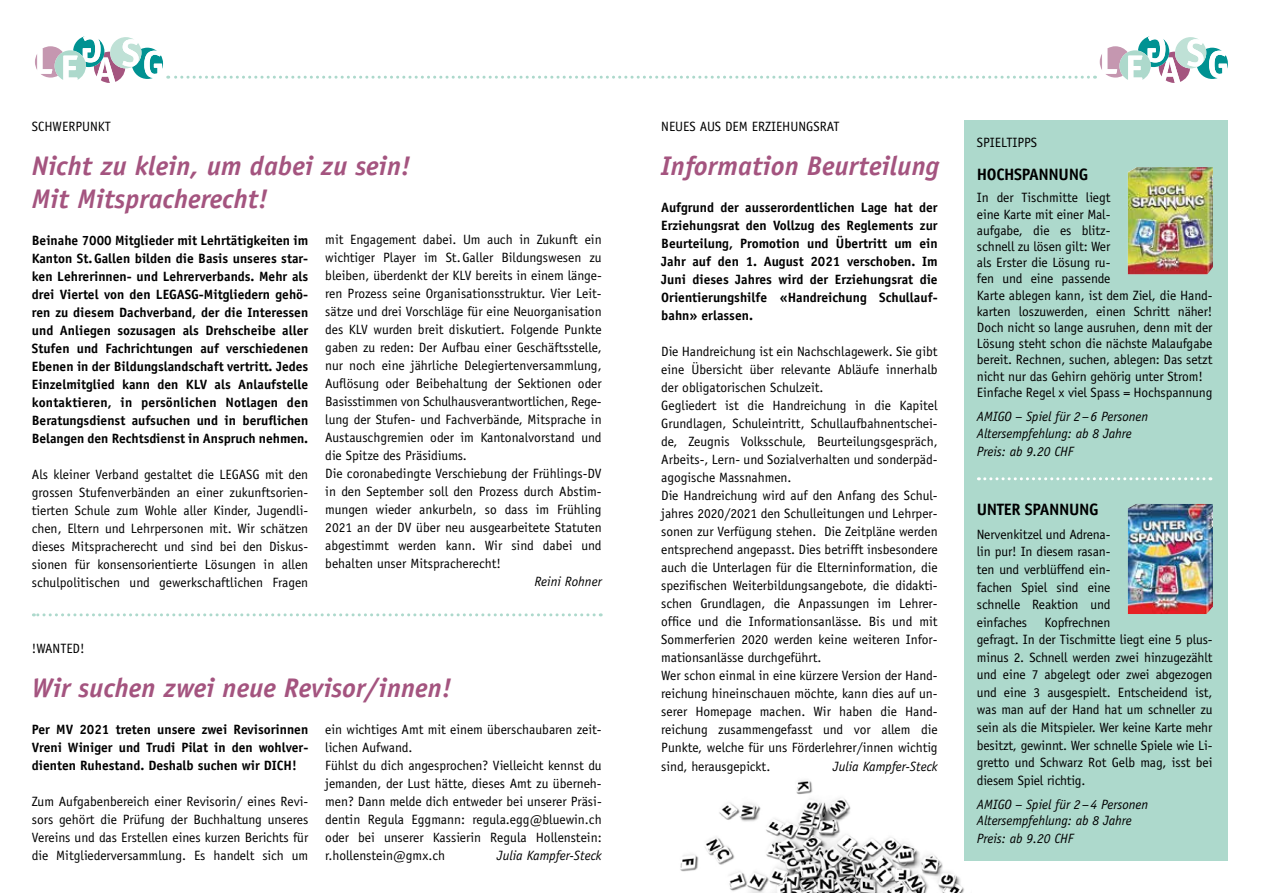
<style>
.page{position:relative;width:1263px;height:893px;background:#fff}
.page>*{position:absolute;margin:0;border:0;box-sizing:border-box;transform-origin:0 0}
.t1{font:italic 700 27px/33px "Officina Sans";letter-spacing:.005em;color:#a4547f}
.t2{font:700 16.5px "Officina Sans";letter-spacing:-.02em;color:#000}
.t3{font:13.5px/18px "Officina Sans";color:#000}
.t4{font:700 13.5px/18px "Officina Sans";color:#000;text-align:justify}
.t5{font:italic 13.5px/17.7px "Officina Sans";letter-spacing:-.005em;color:#000}
</style>
<div class="page">
<img style="left:680px;top:780px;width:284px;height:113px">
<svg style="left:33px;top:613px;width:561px;height:3px"></svg>
<svg style="left:35px;top:36px;width:1053px;height:47px"></svg>
<svg style="left:1094px;top:36px;width:134px;height:47px"></svg>
<div style="left:964px;top:120px;width:264px;height:741px;background:#add9cc"></div>
<svg style="left:978px;top:477px;width:226px;height:3px"></svg>
<img style="left:1128px;top:167px;width:85px;height:107px">
<img style="left:1128px;top:504px;width:85px;height:110px">
<p class="t3" style="left:32px;top:118px;width:81px">SCHWERPUNKT</p>
<h1 class="t1" style="left:32px;top:149px;width:380px">Nicht zu klein, um dabei zu sein!<br>Mit Mitspracherecht!</h1>
<p class="t4" style="left:32px;top:231px;width:278px">Beinahe 7000 Mitglieder mit Lehrtätigkeiten im Kanton St.Gallen bilden die Basis unseres star&shy;ken Lehrerinnen- und Lehrerverbands. Mehr als drei Viertel von den LEGASG-Mitgliedern gehö&shy;ren zu diesem Dachverband, der die Interessen und Anliegen sozusagen als Drehscheibe aller Stufen und Fachrichtungen auf verschiedenen Ebenen in der Bildungslandschaft vertritt. Jedes Einzelmitglied kann den KLV als Anlaufstelle kontaktieren, in persönlichen Notlagen den Beratungsdienst aufsuchen und in beruflichen Belangen den Rechtsdienst in Anspruch nehmen.</p>
<p class="t3" style="left:32px;top:465px;width:278px;text-align:justify">Als kleiner Verband gestaltet die LEGASG mit den grossen Stufenverbänden an einer zukunftsorien&shy;tierten Schule zum Wohle aller Kinder, Jugendli&shy;chen, Eltern und Lehrpersonen mit. Wir schätzen dieses Mitspracherecht und sind bei den Diskus&shy;sionen für konsensorientierte Lösungen in allen schulpolitischen und gewerkschaftlichen Fragen</p>
<p class="t3" style="left:325px;top:231px;width:278px">mit Engagement dabei. Um auch in Zukunft ein wichtiger Player im St.Galler Bildungswesen zu bleiben, überdenkt der KLV bereits in einem länge&shy;ren Prozess seine Organisationsstruktur. Vier Leit&shy;sätze und drei Vorschläge für eine Neuorganisation des KLV wurden breit diskutiert. Folgende Punkte gaben zu reden: Der Aufbau einer Geschäftsstelle, nur noch eine jährliche Delegiertenversammlung, Auflösung oder Beibehaltung der Sektionen oder Basisstimmen von Schulhausverantwortlichen, Rege&shy;lung der Stufen- und Fachverbände, Mitsprache in Austauschgremien oder im Kantonalvorstand und die Spitze des Präsidiums.<br>Die coronabedingte Verschiebung der Frühlings-DV in den September soll den Prozess durch Abstim&shy;mungen wieder ankurbeln, so dass im Frühling 2021 an der DV über neu ausgearbeitete Statuten abgestimmt werden kann. Wir sind dabei und behalten unser Mitspracherecht!</p>
<p class="t5" style="left:534px;top:573px;width:69px">Reini Rohner</p>
<p class="t3" style="left:32px;top:640px;width:54px">!WANTED!</p>
<h1 class="t1" style="left:32px;top:671px;width:421px">Wir suchen zwei neue Revisor/innen!</h1>
<p class="t4" style="left:32px;top:721px;width:278px">Per MV 2021 treten unsere zwei Revisorinnen Vreni Winiger und Trudi Pilat in den wohlver&shy;dienten Ruhestand. Deshalb suchen wir DICH!</p>
<p class="t3" style="left:32px;top:793px;width:278px;text-align:justify">Zum Aufgabenbereich einer Revisorin/ eines Revi&shy;sors gehört die Prüfung der Buchhaltung unseres Vereins und das Erstellen eines kurzen Berichts für die Mitgliederversammlung. Es handelt sich um</p>
<p class="t3" style="left:325px;top:720px;width:278px">ein wichtiges Amt mit einem überschaubaren zeit&shy;lichen Aufwand.<br>Fühlst du dich angesprochen? Vielleicht kennst du jemanden, der Lust hätte, dieses Amt zu überneh&shy;men? Dann melde dich entweder bei unserer Präsi&shy;dentin Regula Eggmann: regula.egg@bluewin.ch oder bei unserer Kassierin Regula Hollenstein: r.hollenstein@gmx.ch</p>
<p class="t5" style="left:497px;top:847px;width:106px">Julia Kampfer-Steck</p>
<p class="t3" style="left:661px;top:118px;width:180px">NEUES AUS DEM ERZIEHUNGSRAT</p>
<h1 class="t1" style="left:661px;top:149px;width:280px">Information Beurteilung</h1>
<p class="t4" style="left:661px;top:199px;width:278px">Aufgrund der ausserordentlichen Lage hat der Erziehungsrat den Vollzug des Reglements zur Beurteilung, Promotion und Übertritt um ein Jahr auf den 1. August 2021 verschoben. Im Juni dieses Jahres wird der Erziehungsrat die Orientierungshilfe «Handreichung Schullauf&shy;bahn» erlassen.</p>
<p class="t3" style="left:661px;top:343px;width:278px">Die Handreichung ist ein Nachschlagewerk. Sie gibt eine Übersicht über relevante Abläufe innerhalb der obligatorischen Schulzeit.<br>Gegliedert ist die Handreichung in die Kapitel Grundlagen, Schuleintritt, Schullaufbahnentschei&shy;de, Zeugnis Volksschule, Beurteilungsgespräch, Arbeits-, Lern- und Sozialverhalten und sonderpäd&shy;agogische Massnahmen.<br>Die Handreichung wird auf den Anfang des Schul&shy;jahres 2020/2021 den Schulleitungen und Lehrper&shy;sonen zur Verfügung stehen. Die Zeitpläne werden entsprechend angepasst. Dies betrifft insbesondere auch die Unterlagen für die Elterninformation, die spezifischen Weiterbildungsangebote, die didakti&shy;schen Grundlagen, die Anpassungen im Lehrer&shy;office und die Informationsanlässe. Bis und mit Sommerferien 2020 werden keine weiteren Infor&shy;mationsanlässe durchgeführt.<br>Wer schon einmal in eine kürzere Version der Hand&shy;reichung hineinschauen möchte, kann dies auf un&shy;serer Homepage machen. Wir haben die Hand&shy;reichung zusammengefasst und vor allem die Punkte, welche für uns Förderlehrer/innen wichtig sind, herausgepickt.</p>
<p class="t5" style="left:833px;top:757px;width:106px">Julia Kampfer-Steck</p>
<p class="t3" style="left:977px;top:133px;width:62px">SPIELTIPPS</p>
<p class="t2" style="left:977px;top:164px;width:113px">HOCHSPANNUNG</p>
<p class="t3" style="left:977px;top:190px;width:237px;line-height:16.2px">In der Tischmitte liegt<br>eine Karte mit einer Mal-<br>aufgabe, die es blitz-<br>schnell zu lösen gilt: Wer<br>als Erster die Lösung ru-<br>fen und eine passende<br>Karte ablegen kann, ist dem Ziel, die Hand&shy;karten loszuwerden, einen Schritt näher!<br>Doch nicht so lange ausruhen, denn mit der Lösung steht schon die nächste Malaufgabe bereit. Rechnen, suchen, ablegen: Das setzt nicht nur das Gehirn gehörig unter Strom!<br>Einfache Regel x viel Spass = Hochspannung</p>
<p class="t5" style="left:977px;top:407px;width:173px">AMIGO – Spiel für 2–6 Personen<br>Altersempfehlung: ab 8 Jahre<br>Preis: ab 9.20 CHF</p>
<p class="t2" style="left:977px;top:499px;width:123px">UNTER SPANNUNG</p>
<p class="t3" style="left:977px;top:526px;width:135px;line-height:17.5px;text-align:justify">Nervenkitzel und Adrena&shy;lin pur! In diesem rasan&shy;ten und verblüffend ein&shy;fachen Spiel sind eine schnelle Reaktion und einfaches</p>
<p class="t3" style="left:977px;top:613px;width:237px;line-height:17.5px;text-indent:68px">Kopfrechnen<br>gefragt. In der Tischmitte liegt eine 5 plus&shy;minus 2. Schnell werden zwei hinzugezählt und eine 7 abgelegt oder zwei abgezogen und eine 3 ausgespielt. Entscheidend ist, was man auf der Hand hat um schneller zu sein als die Mitspieler. Wer keine Karte mehr besitzt, gewinnt. Wer schnelle Spiele wie Li&shy;gretto und Schwarz Rot Gelb mag, isst bei diesem Spiel richtig.</p>
<p class="t5" style="left:977px;top:796px;width:173px;line-height:16.2px">AMIGO – Spiel für 2–4 Personen<br>Altersempfehlung: ab 8 Jahre</p>
<p class="t5" style="left:977px;top:829px;width:98px">Preis: ab 9.20 CHF</p>
</div>
